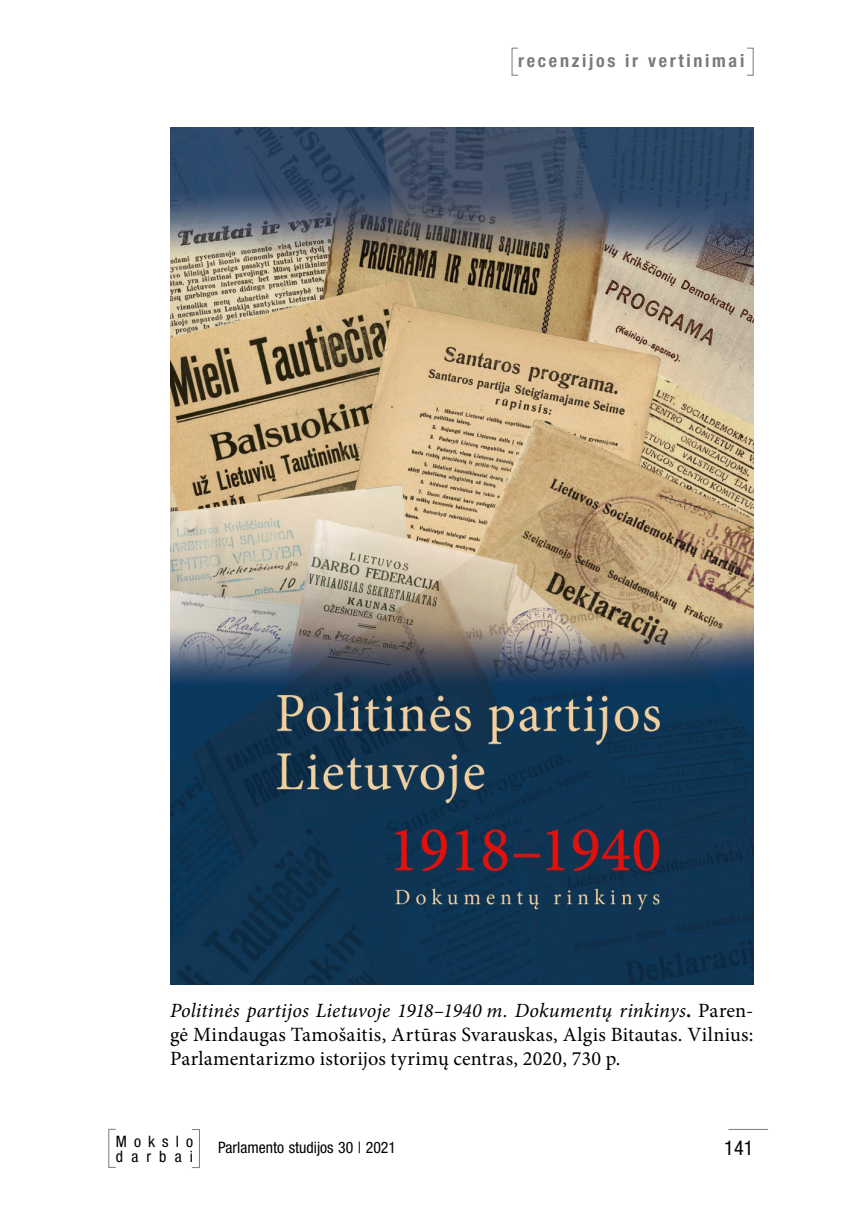
<style>
.page{position:relative;width:862px;height:1212px;background:#fff}
.page>*{position:absolute;margin:0;border:0;box-sizing:border-box;transform-origin:0 0}
.t1{font:20.25px/24.3px "Minion Pro";letter-spacing:.01em;color:#000;text-align:justify}
.t2{font:condensed 20.25px "Helvetica Neue LT Pro";color:#000}
.t3{font:700 condensed 18px "Helvetica Neue LT Pro";letter-spacing:.15em;color:#7c7b7b}
.t4{font:condensed 15.75px "Helvetica Neue LT Pro";color:#000}
.t5{font:condensed 15.75px/14.6px "Helvetica Neue LT Pro";letter-spacing:.485em;color:#000}
.s1{font-style:italic}
.s2{font-weight:700}
</style>
<div class="page">
<hr style="left:108px;top:1129px;width:1px;height:39px;background:#7c7b7b">
<hr style="left:199px;top:1129px;width:1px;height:39px;background:#7c7b7b">
<hr style="left:728px;top:1129px;width:39px;height:1px;background:#7c7b7b">
<div style="left:511px;top:48px;width:7px;height:28px;border:1px solid #7c7b7b"></div>
<img style="left:170px;top:128px;width:583px;height:856px">
<p class="t3" style="left:518px;top:49px;width:227px">recenzijos ir vertinimai</p>
<p class="t1" style="left:170px;top:998px;width:584px"><span class="s1">Politinės partijos Lietuvoje 1918–1940 m. Dokumentų rinkinys</span><span class="s2">.</span> Paren&shy;gė Mindaugas Tamošaitis, Artūras Svarauskas, Algis Bitautas. Vilnius:<br>Parlamentarizmo istorijos tyrimų centras, 2020, 730 p.</p>
<p class="t5" style="left:116px;top:1134px;width:79px">Mokslo darbai</p>
<p class="t4" style="left:218px;top:1139px;width:179px">Parlamento studijos 30 | 2021</p>
<p class="t2" style="left:723px;top:1136px;width:31px">141</p>
</div>
